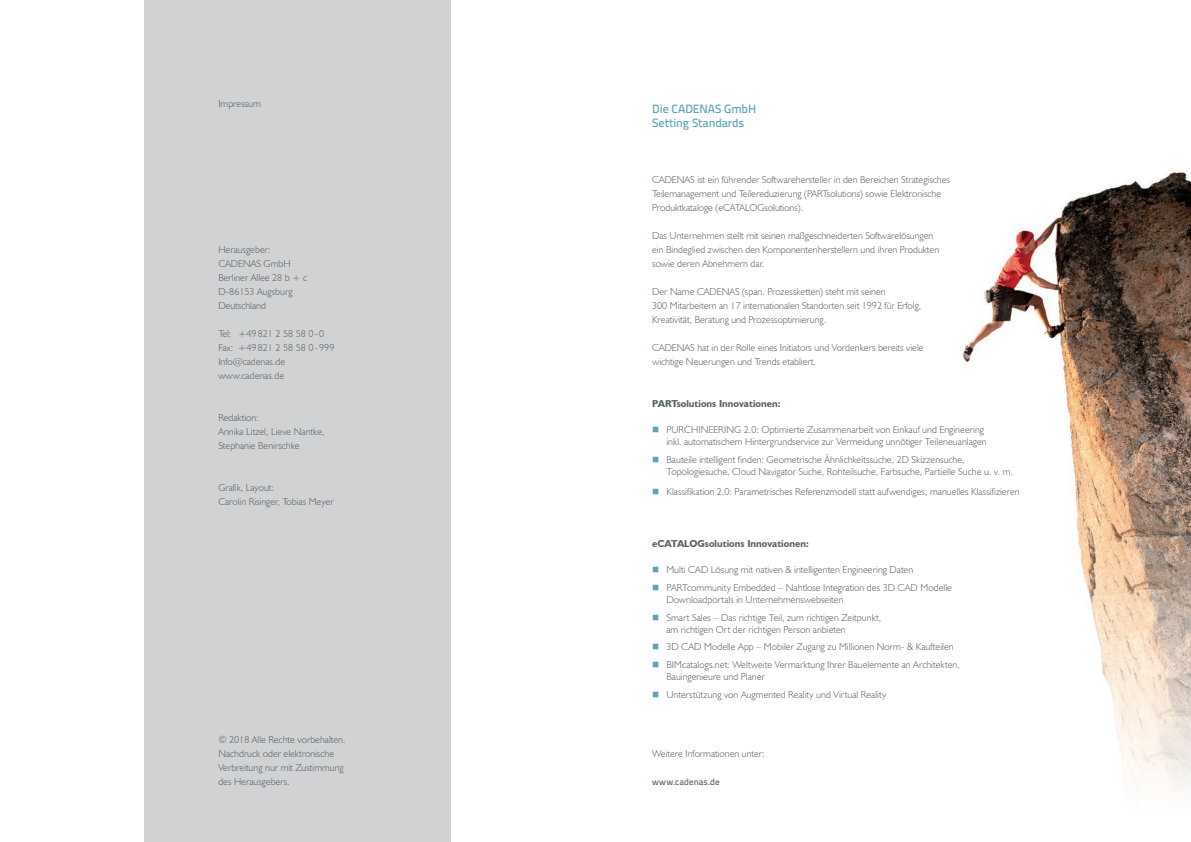
<style>
.page{position:relative;width:1191px;height:842px;background:#fff}
.page>*{position:absolute;margin:0;border:0;box-sizing:border-box;transform-origin:0 0}
.t1{font:12px/14px "Titillium Text 25 L 600 wt";letter-spacing:-.005em;color:#5da3bb}
.t2{font:300 10px/14px "Humanist 521 BT";color:#576065}
.t3{font:700 10px "Humanist 521 BT";color:#576065}
.t4{font:9px "Titillium Text 25 L 600 wt";letter-spacing:.005em;color:#576065}
</style>
<div class="page">
<div style="left:145px;top:0;width:306px;height:842px;background:#d1d2d4"></div>
<img style="left:963px;top:170px;width:228px;height:620px">
<p class="t2" style="left:218px;top:96px;width:44px">Impressum</p>
<p class="t2" style="left:218px;top:243px;width:90px">Herausgeber:<br>CADENAS GmbH<br>Berliner Allee 28 b + c<br>D-86153 Augsburg<br>Deutschland</p>
<p class="t2" style="left:218px;top:327px;width:118px">Tel: +49821 2 58 58 0-0<br>Fax: +49821 2 58 58 0-999<br>Info@cadenas.de www.cadenas.de</p>
<p class="t2" style="left:218px;top:411px;width:108px">Redaktion:<br>Annika Litzel, Lieve Nantke,<br>Stephanie Benirschke</p>
<p class="t2" style="left:218px;top:481px;width:117px">Grafik, Layout:<br>Carolin Risinger, Tobias Meyer</p>
<p class="t2" style="left:218px;top:733px;width:129px">© 2018 Alle Rechte vorbehalten.<br>Nachdruck oder elektronische<br>Verbreitung nur mit Zustimmung des Herausgebers.</p>
<p class="t1" style="left:652px;top:101px;width:105px">Die CADENAS GmbH<br>Setting Standards</p>
<p class="t2" style="left:652px;top:173px;width:299px">CADENAS ist ein führender Softwarehersteller in den Bereichen Strategisches<br>Teilemanagement und Teilereduzierung (PARTsolutions) sowie Elektronische<br>Produktkataloge (eCATALOGsolutions).</p>
<p class="t2" style="left:652px;top:229px;width:288px">Das Unternehmen stellt mit seinen maßgeschneiderten Softwarelösungen ein Bindeglied zwischen den Komponentenherstellern und ihren Produkten sowie deren Abnehmern dar.</p>
<p class="t2" style="left:652px;top:285px;width:271px">Der Name CADENAS (span. Prozessketten) steht mit seinen<br>300 Mitarbeitern an 17 internationalen Standorten seit 1992 für Erfolg,<br>Kreativität, Beratung und Prozessoptimierung.</p>
<p class="t2" style="left:652px;top:341px;width:273px">CADENAS hat in der Rolle eines Initiators und Vordenkers bereits viele wichtige Neuerungen und Trends etabliert.</p>
<p class="t3" style="left:652px;top:398px;width:130px">PARTsolutions Innovationen:</p>
<p class="t2" style="left:666px;top:424px;width:322px;line-height:12px">PURCHINEERING 2.0: Optimierte Zusammenarbeit von Einkauf und Engineering inkl. automatischem Hintergrundservice zur Vermeidung unnötiger Teileneuanlagen</p>
<p class="t2" style="left:666px;top:453px;width:348px;line-height:12px">Bauteile intelligent finden: Geometrische Ähnlichkeitssuche, 2D Skizzensuche,<br>Topologiesuche, Cloud Navigator Suche, Rohteilsuche, Farbsuche, Partielle Suche u. v. m.</p>
<p class="t2" style="left:666px;top:484px;width:355px">Klassifikation 2.0: Parametrisches Referenzmodell statt aufwendiges, manuelles Klassifizieren</p>
<p class="t3" style="left:652px;top:538px;width:158px">eCATALOGsolutions Innovationen:</p>
<p class="t2" style="left:666px;top:561px;width:287px;line-height:17.7px">Multi CAD Lösung mit nativen &amp; intelligenten Engineering Daten<br>PARTcommunity Embedded – Nahtlose Integration des 3D CAD Modelle</p>
<p class="t2" style="left:666px;top:590px;width:216px;line-height:17.7px">Downloadportals in Unternehmenswebseiten<br>Smart Sales – Das richtige Teil, zum richtigen Zeitpunkt,</p>
<p class="t2" style="left:666px;top:620px;width:295px;line-height:17.7px">am richtigen Ort der richtigen Person anbieten<br>3D CAD Modelle App – Mobiler Zugang zu Millionen Norm- &amp; Kaufteilen<br>BIMcatalogs.net: Weltweite Vermarktung Ihrer Bauelemente an Architekten,</p>
<p class="t2" style="left:666px;top:667px;width:221px;line-height:17.7px">Bauingenieure und Planer<br>Unterstützung von Augmented Reality und Virtual Reality</p>
<p class="t2" style="left:652px;top:747px;width:114px">Weitere Informationen unter:</p>
<p class="t4" style="left:652px;top:775px;width:69px">www.cadenas.de</p>
</div>
